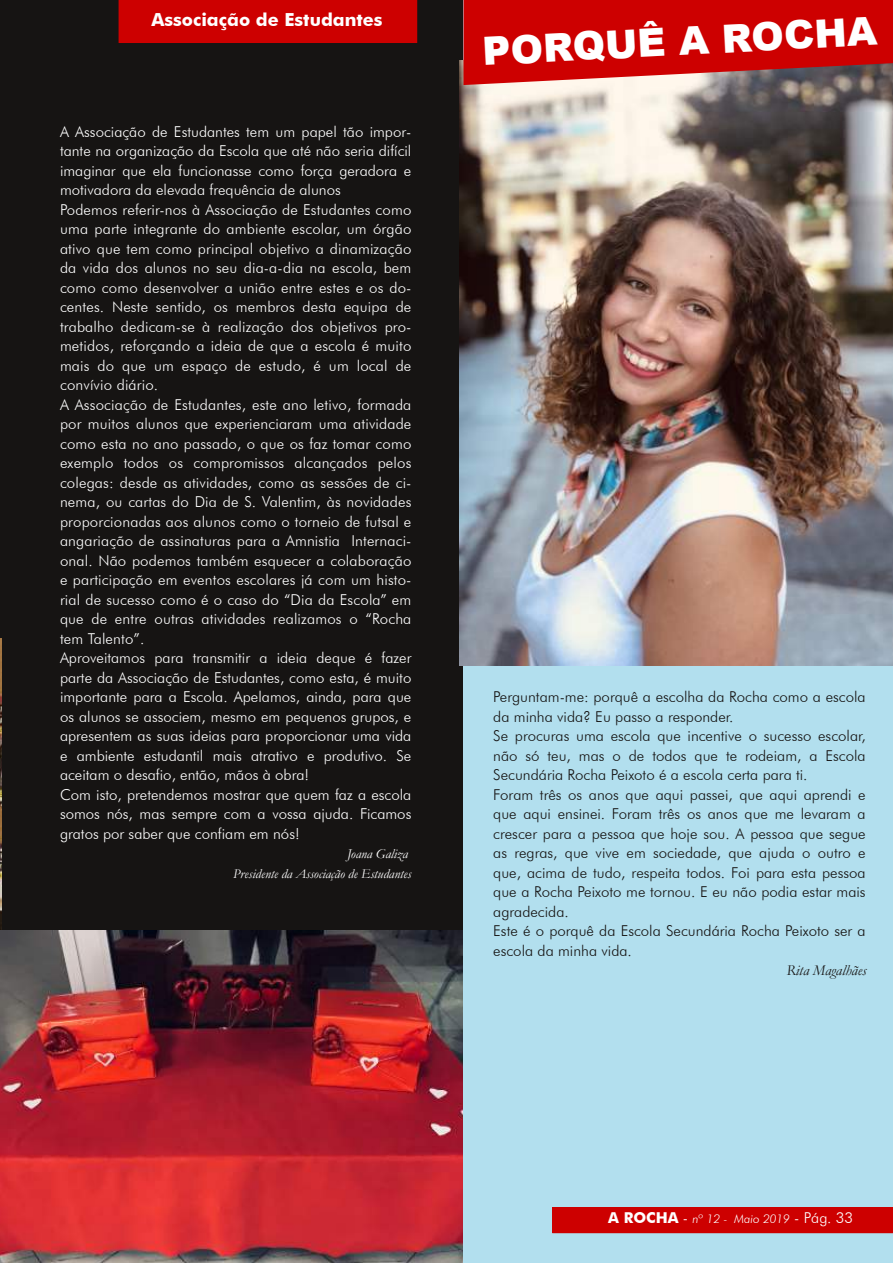
<style>
.page{position:relative;width:893px;height:1263px;background:#fff}
.page>*{position:absolute;margin:0;border:0;box-sizing:border-box;transform-origin:0 0}
.t1{font:900 39px "Arial";color:#fff}
.t2{font:700 18px "Futura BT";color:#fff}
.t3{font:300 15px/19.5px "Futura BT";letter-spacing:.01em;color:#fff}
.t4{font:300 15px/19.5px "Futura BT";color:#161413}
.t5{font:italic 15px "Garamond";color:#161413}
.t6{font:italic 13.5px/19.5px "Garamond";color:#fff;text-align:right}
.t7{font:italic 300 12px "Futura BT";color:#fff}
.s1{font-weight:700;font-style:normal;font-size:15px}
.s2{font-style:normal;font-size:15px}
</style>
<div class="page">
<div style="left:0;top:0;width:463px;height:931px;background:#161413"></div>
<img style="left:0;top:638px;width:2px;height:293px">
<div style="left:119px;top:0;width:298px;height:43px;background:#cd0000"></div>
<img style="left:0;top:931px;width:463px;height:332px">
<div style="left:463px;top:0;width:430px;height:1263px;background:#b2dfee"></div>
<div style="left:553px;top:1208px;width:340px;height:25px;background:#cd0000"></div>
<img style="left:459px;top:60px;width:434px;height:605px">
<svg style="left:463px;top:0;width:430px;height:85px"></svg>
<p class="t2" style="left:151px;top:9px;width:233px">Associação de Estudantes</p>
<p class="t3" style="left:60px;top:121px;width:353px">A Associação de Estudantes tem um papel tão impor&shy;tante na organização da Escola que até não seria difícil imaginar que ela funcionasse como força geradora e motivadora da elevada frequência de alunos<br>Podemos referir-nos à Associação de Estudantes como uma parte integrante do ambiente escolar, um órgão ativo que tem como principal objetivo a dinamização da vida dos alunos no seu dia-a-dia na escola, bem como como desenvolver a união entre estes e os do&shy;centes. Neste sentido, os membros desta equipa de trabalho dedicam-se à realização dos objetivos pro&shy;metidos, reforçando a ideia de que a escola é muito mais do que um espaço de estudo, é um local de convívio diário.<br>A Associação de Estudantes, este ano letivo, formada por muitos alunos que experienciaram uma atividade como esta no ano passado, o que os faz tomar como exemplo todos os compromissos alcançados pelos colegas: desde as atividades, como as sessões de ci&shy;nema, ou cartas do Dia de S. Valentim, às novidades proporcionadas aos alunos como o torneio de futsal e angariação de assinaturas para a Amnistia Internaci&shy;onal. Não podemos também esquecer a colaboração e participação em eventos escolares já com um histo&shy;rial de sucesso como é o caso do “Dia da Escola” em que de entre outras atividades realizamos o “Rocha tem Talento”.<br>Aproveitamos para transmitir a ideia deque é fazer parte da Associação de Estudantes, como esta, é muito importante para a Escola. Apelamos, ainda, para que os alunos se associem, mesmo em pequenos grupos, e apresentem as suas ideias para proporcionar uma vida e ambiente estudantil mais atrativo e produtivo. Se aceitam o desafio, então, mãos à obra!<br>Com isto, pretendemos mostrar que quem faz a escola somos nós, mas sempre com a vossa ajuda. Ficamos gratos por saber que confiam em nós!</p>
<p class="t6" style="left:233px;top:844px;width:180px">Joana Galiza<br>Presidente da Associação de Estudantes</p>
<h1 class="t1" style="left:481px;top:22px;width:396px;rotate:-3deg">PORQUÊ A ROCHA</h1>
<p class="t4" style="left:493px;top:687px;width:374px">Perguntam-me: porquê a escolha da Rocha como a escola da minha vida? Eu passo a responder.<br>Se procuras uma escola que incentive o sucesso escolar, não só teu, mas o de todos que te rodeiam, a Escola Secundária Rocha Peixoto é a escola certa para ti.<br>Foram três os anos que aqui passei, que aqui aprendi e que aqui ensinei. Foram três os anos que me levaram a crescer para a pessoa que hoje sou. A pessoa que segue as regras, que vive em sociedade, que ajuda o outro e que, acima de tudo, respeita todos. Foi para esta pessoa que a Rocha Peixoto me tornou. E eu não podia estar mais agradecida.<br>Este é o porquê da Escola Secundária Rocha Peixoto ser a escola da minha vida.</p>
<p class="t5" style="left:786px;top:962px;width:81px">Rita Magalhães</p>
<p class="t7" style="left:608px;top:1211px;width:246px"><span class="s1">A ROCHA</span> <span class="s2">-</span> nº 12 - Maio 2019 <span class="s2">- Pág. 33</span></p>
</div>
